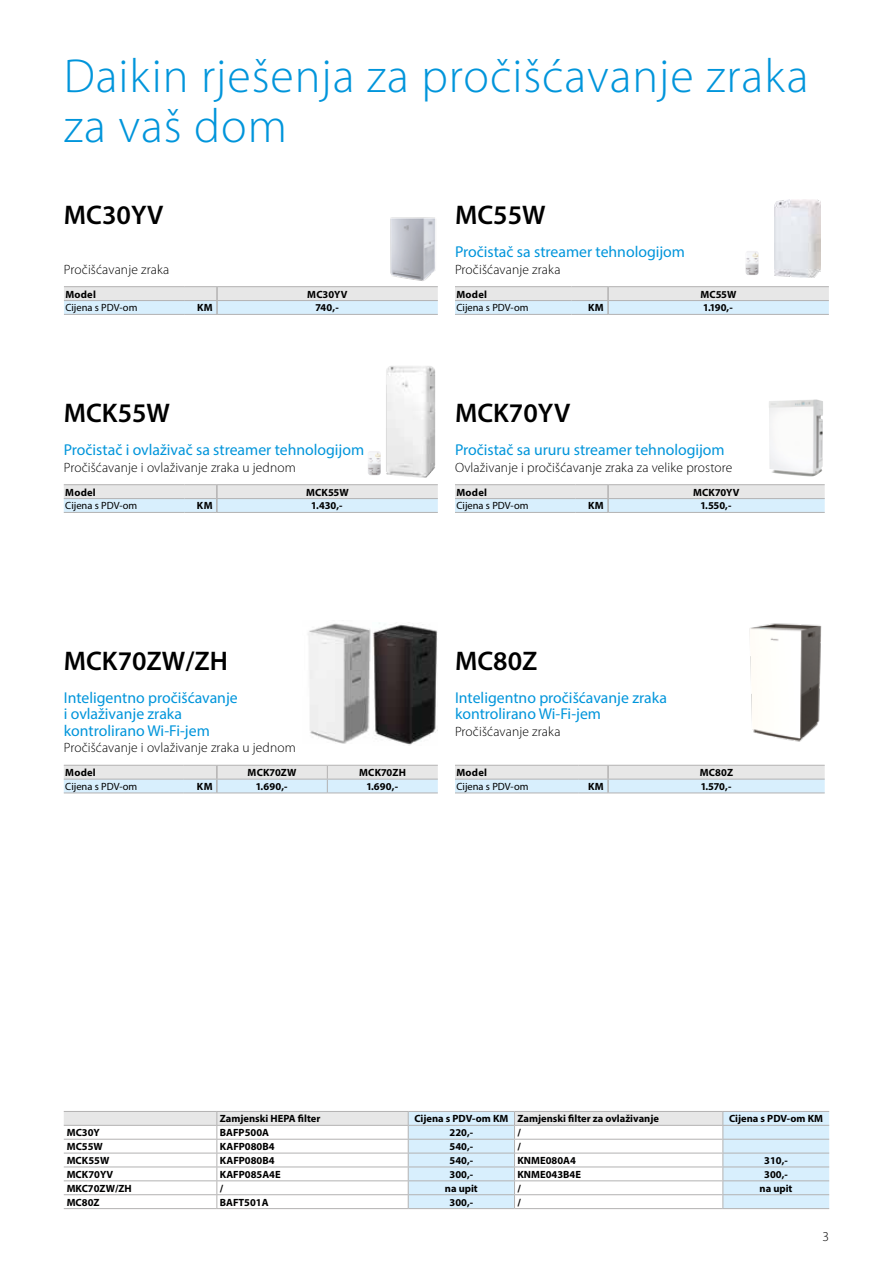
<style>
.page{position:relative;width:893px;height:1263px;background:#fff}
.page>*{position:absolute;margin:0;border:0;box-sizing:border-box;transform-origin:0 0}
.t1{font:300 48px/49.5px "Myriad Pro";letter-spacing:.02em;color:#0095db}
.t2{font:600 27px "Myriad Pro";color:#000}
.t3{font:15.75px/16.5px "Myriad Pro";color:#0095db}
.t4{font:300 13.5px "Myriad Pro";letter-spacing:.01em;color:#000}
.t5{font:700 10.5px "Myriad Pro";color:#000}
.t6{font:10.5px "Myriad Pro";color:#000}
</style>
<div class="page">
<hr style="left:64px;top:484px;width:121px;height:1px;background:#b3b2b2">
<hr style="left:185px;top:484px;width:32px;height:1px;background:#b3b2b2">
<hr style="left:217px;top:484px;width:221px;height:1px;background:#b3b2b2">
<hr style="left:185px;top:512px;width:32px;height:1px;background:#b3b2b2">
<hr style="left:217px;top:512px;width:221px;height:1px;background:#b3b2b2">
<svg style="left:64px;top:485px;width:374px;height:27px;background:#dde8ef"></svg>
<hr style="left:64px;top:498px;width:121px;height:1px;background:#b3b2b2">
<hr style="left:185px;top:498px;width:32px;height:1px;background:#b3b2b2">
<hr style="left:64px;top:512px;width:121px;height:1px;background:#b3b2b2">
<svg style="left:64px;top:765px;width:374px;height:28px;background:#dbe6ec"></svg>
<hr style="left:455px;top:286px;width:116px;height:1px;background:#b3b2b2">
<hr style="left:571px;top:286px;width:37px;height:1px;background:#b3b2b2">
<hr style="left:608px;top:286px;width:221px;height:1px;background:#b3b2b2">
<hr style="left:571px;top:314px;width:37px;height:1px;background:#b3b2b2">
<hr style="left:608px;top:314px;width:221px;height:1px;background:#b3b2b2">
<svg style="left:455px;top:287px;width:374px;height:27px;background:#dde8ef"></svg>
<hr style="left:455px;top:300px;width:116px;height:1px;background:#b3b2b2">
<hr style="left:571px;top:300px;width:37px;height:1px;background:#b3b2b2">
<hr style="left:455px;top:314px;width:116px;height:1px;background:#b3b2b2">
<hr style="left:64px;top:286px;width:120px;height:1px;background:#b3b2b2">
<hr style="left:184px;top:286px;width:33px;height:1px;background:#b3b2b2">
<hr style="left:217px;top:286px;width:221px;height:1px;background:#b3b2b2">
<hr style="left:184px;top:314px;width:33px;height:1px;background:#b3b2b2">
<hr style="left:217px;top:314px;width:221px;height:1px;background:#b3b2b2">
<svg style="left:64px;top:287px;width:374px;height:27px;background:#dde8ef"></svg>
<hr style="left:64px;top:300px;width:120px;height:1px;background:#b3b2b2">
<hr style="left:184px;top:300px;width:33px;height:1px;background:#b3b2b2">
<hr style="left:64px;top:314px;width:120px;height:1px;background:#b3b2b2">
<hr style="left:455px;top:484px;width:121px;height:1px;background:#b3b2b2">
<hr style="left:576px;top:484px;width:32px;height:1px;background:#b3b2b2">
<hr style="left:608px;top:484px;width:217px;height:1px;background:#b3b2b2">
<hr style="left:576px;top:512px;width:32px;height:1px;background:#b3b2b2">
<hr style="left:608px;top:512px;width:217px;height:1px;background:#b3b2b2">
<svg style="left:455px;top:485px;width:370px;height:27px;background:#dde8ef"></svg>
<hr style="left:455px;top:498px;width:121px;height:1px;background:#b3b2b2">
<hr style="left:576px;top:498px;width:32px;height:1px;background:#b3b2b2">
<hr style="left:455px;top:512px;width:121px;height:1px;background:#b3b2b2">
<svg style="left:455px;top:765px;width:370px;height:28px;background:#dce6ed"></svg>
<hr style="left:455px;top:779px;width:123px;height:1px;background:#b3b2b2">
<hr style="left:578px;top:779px;width:30px;height:1px;background:#b3b2b2">
<hr style="left:455px;top:792px;width:123px;height:1px;background:#b3b2b2">
<img style="left:386px;top:366px;width:49px;height:112px">
<img style="left:774px;top:200px;width:47px;height:77px">
<img style="left:368px;top:451px;width:13px;height:24px">
<img style="left:745px;top:251px;width:14px;height:24px">
<img style="left:769px;top:399px;width:54px;height:77px">
<img style="left:390px;top:217px;width:46px;height:64px">
<img style="left:308px;top:623px;width:63px;height:121px">
<img style="left:749px;top:623px;width:73px;height:119px">
<hr style="left:723px;top:1208px;width:106px;height:1px;background:#b3b2b2">
<svg style="left:64px;top:1111px;width:765px;height:97px"></svg>
<hr style="left:64px;top:1208px;width:153px;height:1px;background:#b3b2b2">
<hr style="left:217px;top:1208px;width:191px;height:1px;background:#b3b2b2">
<hr style="left:408px;top:1208px;width:106px;height:1px;background:#b3b2b2">
<hr style="left:514px;top:1208px;width:209px;height:1px;background:#b3b2b2">
<img style="left:373px;top:622px;width:64px;height:123px">
<h1 class="t1" style="left:64px;top:52px;width:746px">Daikin rješenja za pročišćavanje zraka za vaš dom</h1>
<h2 class="t2" style="left:64px;top:198px;width:101px">MC30YV</h2>
<p class="t4" style="left:64px;top:262px;width:107px">Pročišćavanje zraka</p>
<p class="t5" style="left:65px;top:287px;width:32px">Model</p>
<p class="t5" style="left:307px;top:287px;width:42px">MC30YV</p>
<p class="t6" style="left:65px;top:301px;width:74px">Cijena s PDV-om</p>
<p class="t5" style="left:197px;top:301px;width:17px">KM</p>
<p class="t5" style="left:316px;top:301px;width:24px">740,-</p>
<h2 class="t2" style="left:64px;top:396px;width:108px">MCK55W</h2>
<h3 class="t3" style="left:64px;top:441px;width:302px">Pročistač i ovlaživač sa streamer tehnologijom</h3>
<p class="t4" style="left:64px;top:460px;width:234px">Pročišćavanje i ovlaživanje zraka u jednom</p>
<p class="t5" style="left:65px;top:485px;width:32px">Model</p>
<p class="t5" style="left:306px;top:485px;width:44px">MCK55W</p>
<p class="t6" style="left:65px;top:499px;width:74px">Cijena s PDV-om</p>
<p class="t5" style="left:197px;top:499px;width:17px">KM</p>
<p class="t5" style="left:312px;top:499px;width:32px">1.430,-</p>
<h2 class="t2" style="left:455px;top:198px;width:92px">MC55W</h2>
<h3 class="t3" style="left:455px;top:243px;width:232px">Pročistač sa streamer tehnologijom</h3>
<p class="t4" style="left:455px;top:262px;width:107px">Pročišćavanje zraka</p>
<p class="t5" style="left:456px;top:287px;width:32px">Model</p>
<p class="t5" style="left:700px;top:287px;width:37px">MC55W</p>
<p class="t6" style="left:456px;top:301px;width:74px">Cijena s PDV-om</p>
<p class="t5" style="left:588px;top:301px;width:17px">KM</p>
<p class="t5" style="left:704px;top:301px;width:30px">1.190,-</p>
<h2 class="t2" style="left:455px;top:396px;width:117px">MCK70YV</h2>
<h3 class="t3" style="left:455px;top:441px;width:271px">Pročistač sa ururu streamer tehnologijom</h3>
<p class="t4" style="left:455px;top:460px;width:279px">Ovlaživanje i pročišćavanje zraka za velike prostore</p>
<p class="t5" style="left:456px;top:485px;width:32px">Model</p>
<p class="t5" style="left:693px;top:485px;width:48px">MCK70YV</p>
<p class="t6" style="left:456px;top:499px;width:74px">Cijena s PDV-om</p>
<p class="t5" style="left:588px;top:499px;width:17px">KM</p>
<p class="t5" style="left:701px;top:499px;width:32px">1.550,-</p>
<h2 class="t2" style="left:64px;top:643px;width:166px">MCK70ZW/ZH</h2>
<h3 class="t3" style="left:64px;top:689px;width:175px">Inteligentno pročišćavanje i ovlaživanje zraka kontrolirano Wi-Fi-jem</h3>
<p class="t4" style="left:64px;top:740px;width:234px">Pročišćavanje i ovlaživanje zraka u jednom</p>
<p class="t5" style="left:65px;top:766px;width:32px">Model</p>
<p class="t5" style="left:248px;top:766px;width:50px">MCK70ZW</p>
<p class="t5" style="left:359px;top:766px;width:48px">MCK70ZH</p>
<p class="t6" style="left:65px;top:780px;width:74px">Cijena s PDV-om</p>
<p class="t5" style="left:197px;top:779px;width:17px">KM</p>
<p class="t5" style="left:257px;top:779px;width:33px">1.690,-</p>
<p class="t5" style="left:367px;top:779px;width:33px">1.690,-</p>
<h2 class="t2" style="left:455px;top:643px;width:84px">MC80Z</h2>
<h3 class="t3" style="left:455px;top:689px;width:213px">Inteligentno pročišćavanje zraka kontrolirano Wi-Fi-jem</h3>
<p class="t4" style="left:455px;top:724px;width:107px">Pročišćavanje zraka</p>
<p class="t5" style="left:456px;top:766px;width:32px">Model</p>
<p class="t5" style="left:700px;top:766px;width:35px">MC80Z</p>
<p class="t6" style="left:456px;top:780px;width:74px">Cijena s PDV-om</p>
<p class="t5" style="left:588px;top:779px;width:17px">KM</p>
<p class="t5" style="left:701px;top:779px;width:32px">1.570,-</p>
<p class="t5" style="left:220px;top:1112px;width:102px">Zamjenski HEPA filter</p>
<p class="t5" style="left:414px;top:1112px;width:246px">Cijena s PDV-om KM Zamjenski filter za ovlaživanje</p>
<p class="t5" style="left:729px;top:1112px;width:96px">Cijena s PDV-om KM</p>
<p class="t5" style="left:67px;top:1126px;width:35px">MC30Y</p>
<p class="t5" style="left:220px;top:1126px;width:51px">BAFP500A</p>
<p class="t5" style="left:450px;top:1126px;width:25px">220,-</p>
<p class="t5" style="left:517px;top:1126px;width:5px">/</p>
<p class="t5" style="left:67px;top:1140px;width:38px">MC55W</p>
<p class="t5" style="left:220px;top:1140px;width:56px">KAFP080B4</p>
<p class="t5" style="left:450px;top:1140px;width:25px">540,-</p>
<p class="t5" style="left:517px;top:1140px;width:5px">/</p>
<p class="t5" style="left:67px;top:1153px;width:44px">MCK55W</p>
<p class="t5" style="left:220px;top:1153px;width:56px">KAFP080B4</p>
<p class="t5" style="left:450px;top:1153px;width:25px">540,-</p>
<p class="t5" style="left:517px;top:1153px;width:60px">KNME080A4</p>
<p class="t5" style="left:764px;top:1153px;width:25px">310,-</p>
<p class="t5" style="left:67px;top:1167px;width:48px">MCK70YV</p>
<p class="t5" style="left:220px;top:1167px;width:62px">KAFP085A4E</p>
<p class="t5" style="left:450px;top:1167px;width:25px">300,-</p>
<p class="t5" style="left:517px;top:1167px;width:65px">KNME043B4E</p>
<p class="t5" style="left:764px;top:1167px;width:25px">300,-</p>
<p class="t5" style="left:67px;top:1181px;width:67px">MKC70ZW/ZH</p>
<p class="t5" style="left:220px;top:1181px;width:5px">/</p>
<p class="t5" style="left:445px;top:1181px;width:34px">na upit</p>
<p class="t5" style="left:517px;top:1181px;width:5px">/</p>
<p class="t5" style="left:759px;top:1181px;width:34px">na upit</p>
<p class="t5" style="left:67px;top:1195px;width:34px">MC80Z</p>
<p class="t5" style="left:220px;top:1195px;width:50px">BAFT501A</p>
<p class="t5" style="left:450px;top:1195px;width:25px">300,-</p>
<p class="t5" style="left:517px;top:1195px;width:5px">/</p>
<p class="t4" style="left:823px;top:1229px;width:8px">3</p>
</div>
